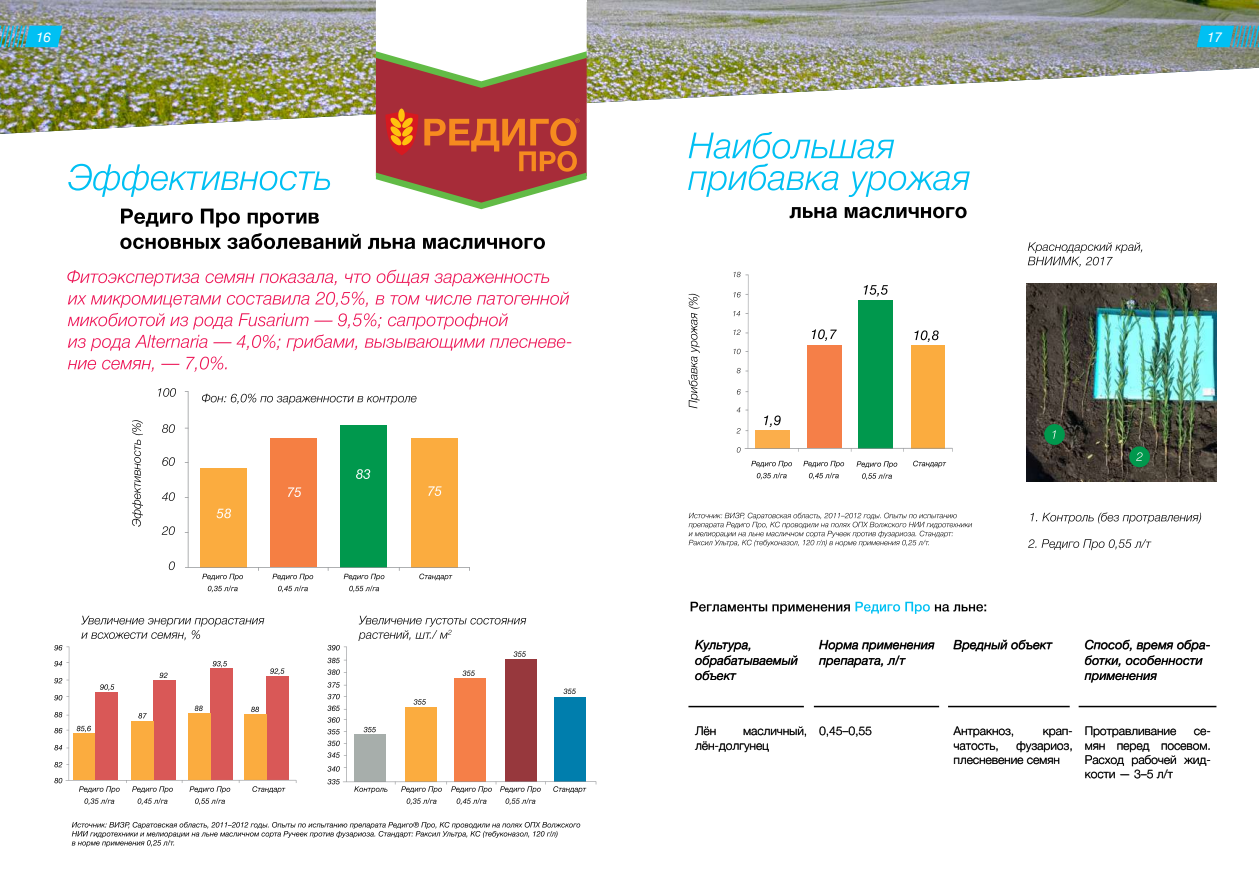
<style>
.page{position:relative;width:1259px;height:893px;background:#fff}
.page>*{position:absolute;margin:0;border:0;box-sizing:border-box;transform-origin:0 0}
.t1{font:italic 13.5px "Helvetica Neue";color:#fff}
.t2{font:italic 12.75px/15.3px "Helvetica Neue";color:#000}
.t3{font:300 12px/14.4px "Helvetica Neue";color:#000}
</style>
<div class="page">
<img style="left:0;top:0;width:1259px;height:134px">
<img style="left:1026px;top:283px;width:190px;height:199px">
<svg style="left:68px;top:164px;width:262px;height:33px"></svg>
<svg style="left:120px;top:233px;width:425px;height:16px"></svg>
<svg style="left:121px;top:209px;width:198px;height:18px"></svg>
<svg style="left:688px;top:132px;width:282px;height:65px"></svg>
<svg style="left:789px;top:207px;width:177px;height:11px"></svg>
<hr style="left:376px;top:0;width:211px;height:1px;background:#fff">
<svg style="left:376px;top:1px;width:210px;height:208px"></svg>
<svg style="left:67px;top:270px;width:504px;height:102px"></svg>
<svg style="left:72px;top:822px;width:508px;height:25px"></svg>
<svg style="left:688px;top:513px;width:284px;height:34px"></svg>
<svg style="left:81px;top:616px;width:183px;height:24px"></svg>
<svg style="left:358px;top:616px;width:168px;height:25px"></svg>
<svg style="left:132px;top:420px;width:11px;height:107px"></svg>
<svg style="left:688px;top:294px;width:11px;height:114px"></svg>
<svg style="left:764px;top:415px;width:16px;height:12px"></svg>
<svg style="left:812px;top:329px;width:25px;height:12px"></svg>
<svg style="left:863px;top:285px;width:25px;height:12px"></svg>
<svg style="left:914px;top:330px;width:24px;height:12px"></svg>
<svg style="left:158px;top:388px;width:18px;height:9px"></svg>
<svg style="left:162px;top:424px;width:13px;height:9px"></svg>
<svg style="left:162px;top:457px;width:13px;height:9px"></svg>
<svg style="left:162px;top:492px;width:13px;height:9px"></svg>
<svg style="left:162px;top:526px;width:13px;height:9px"></svg>
<svg style="left:169px;top:561px;width:6px;height:9px"></svg>
<svg style="left:737px;top:447px;width:3px;height:6px"></svg>
<svg style="left:690px;top:602px;width:296px;height:12px"></svg>
<svg style="left:1085px;top:743px;width:125px;height:35px"></svg>
<svg style="left:1085px;top:726px;width:125px;height:11px"></svg>
<svg style="left:953px;top:726px;width:119px;height:38px"></svg>
<svg style="left:819px;top:727px;width:52px;height:10px"></svg>
<svg style="left:695px;top:726px;width:111px;height:26px"></svg>
<svg style="left:1084px;top:673px;width:73px;height:9px"></svg>
<svg style="left:1085px;top:640px;width:125px;height:27px"></svg>
<svg style="left:953px;top:640px;width:99px;height:12px"></svg>
<svg style="left:819px;top:640px;width:115px;height:27px"></svg>
<svg style="left:695px;top:640px;width:102px;height:40px"></svg>
<hr style="left:688px;top:706px;width:116px;height:1px;background:#000">
<hr style="left:814px;top:706px;width:125px;height:1px;background:#000">
<hr style="left:948px;top:706px;width:121px;height:1px;background:#000">
<hr style="left:1078px;top:706px;width:138px;height:1px;background:#000">
<svg style="left:751px;top:461px;width:41px;height:18px"></svg>
<svg style="left:79px;top:786px;width:41px;height:19px"></svg>
<svg style="left:54px;top:778px;width:8px;height:5px"></svg>
<svg style="left:77px;top:726px;width:14px;height:6px"></svg>
<svg style="left:100px;top:684px;width:14px;height:7px"></svg>
<svg style="left:138px;top:713px;width:9px;height:5px"></svg>
<svg style="left:195px;top:706px;width:8px;height:5px"></svg>
<svg style="left:213px;top:661px;width:14px;height:6px"></svg>
<svg style="left:270px;top:668px;width:14px;height:7px"></svg>
<svg style="left:251px;top:707px;width:8px;height:5px"></svg>
<svg style="left:364px;top:727px;width:12px;height:5px"></svg>
<svg style="left:414px;top:699px;width:12px;height:6px"></svg>
<svg style="left:462px;top:670px;width:13px;height:6px"></svg>
<svg style="left:513px;top:651px;width:13px;height:6px"></svg>
<svg style="left:563px;top:689px;width:13px;height:5px"></svg>
<svg style="left:159px;top:673px;width:9px;height:5px"></svg>
<svg style="left:327px;top:779px;width:13px;height:5px"></svg>
<div style="left:1044px;top:424px;width:20px;height:21px;background:#00984d;border-radius:50%"></div>
<svg style="left:803px;top:461px;width:41px;height:18px"></svg>
<svg style="left:856px;top:461px;width:41px;height:19px"></svg>
<svg style="left:189px;top:786px;width:41px;height:19px"></svg>
<svg style="left:185px;top:391px;width:285px;height:201px"></svg>
<svg style="left:913px;top:461px;width:33px;height:7px"></svg>
<svg style="left:252px;top:786px;width:33px;height:7px"></svg>
<svg style="left:553px;top:786px;width:33px;height:7px"></svg>
<svg style="left:354px;top:786px;width:33px;height:7px"></svg>
<div style="left:911px;top:345px;width:33px;height:103px;background:#fbac3f"></div>
<div style="left:807px;top:345px;width:34px;height:103px;background:#f57f48"></div>
<div style="left:858px;top:300px;width:35px;height:148px;background:#00984d"></div>
<div style="left:755px;top:430px;width:34px;height:19px;background:#fbae4b"></div>
<hr style="left:747px;top:274px;width:1px;height:175px;background:#939598">
<hr style="left:744px;top:448px;width:208px;height:1px;background:#939598">
<svg style="left:736px;top:428px;width:12px;height:5px"></svg>
<svg style="left:736px;top:407px;width:12px;height:5px"></svg>
<svg style="left:737px;top:389px;width:11px;height:6px"></svg>
<svg style="left:737px;top:368px;width:11px;height:5px"></svg>
<svg style="left:733px;top:349px;width:15px;height:5px"></svg>
<svg style="left:733px;top:311px;width:15px;height:5px"></svg>
<svg style="left:733px;top:330px;width:15px;height:5px"></svg>
<svg style="left:733px;top:292px;width:15px;height:5px"></svg>
<svg style="left:733px;top:272px;width:15px;height:5px"></svg>
<div style="left:74px;top:734px;width:22px;height:46px;background:#fbac3f"></div>
<div style="left:96px;top:693px;width:22px;height:87px;background:#d95857"></div>
<div style="left:153px;top:680px;width:22px;height:100px;background:#d95857"></div>
<div style="left:210px;top:668px;width:23px;height:112px;background:#d95857"></div>
<div style="left:267px;top:676px;width:22px;height:104px;background:#d95857"></div>
<div style="left:131px;top:721px;width:22px;height:59px;background:#fbac3f"></div>
<div style="left:244px;top:714px;width:23px;height:66px;background:#fbac3f"></div>
<div style="left:188px;top:713px;width:23px;height:67px;background:#fbac3f"></div>
<div style="left:405px;top:707px;width:31px;height:75px;background:#fbac3f"></div>
<div style="left:454px;top:678px;width:32px;height:104px;background:#f57f48"></div>
<div style="left:505px;top:659px;width:31px;height:123px;background:#97383d"></div>
<div style="left:555px;top:697px;width:31px;height:85px;background:#007ead"></div>
<div style="left:354px;top:734px;width:32px;height:48px;background:#a7aeab"></div>
<hr style="left:346px;top:647px;width:1px;height:135px;background:#939598">
<hr style="left:343px;top:781px;width:253px;height:1px;background:#939598">
<svg style="left:395px;top:781px;width:151px;height:24px"></svg>
<svg style="left:327px;top:766px;width:20px;height:6px"></svg>
<svg style="left:327px;top:729px;width:20px;height:5px"></svg>
<svg style="left:327px;top:752px;width:20px;height:6px"></svg>
<svg style="left:327px;top:741px;width:20px;height:5px"></svg>
<svg style="left:327px;top:706px;width:20px;height:5px"></svg>
<svg style="left:327px;top:717px;width:20px;height:6px"></svg>
<svg style="left:327px;top:694px;width:20px;height:5px"></svg>
<svg style="left:327px;top:669px;width:20px;height:6px"></svg>
<svg style="left:327px;top:682px;width:20px;height:6px"></svg>
<svg style="left:327px;top:658px;width:20px;height:5px"></svg>
<svg style="left:327px;top:645px;width:20px;height:5px"></svg>
<hr style="left:69px;top:647px;width:1px;height:133px;background:#939598">
<hr style="left:66px;top:780px;width:230px;height:1px;background:#939598">
<svg style="left:126px;top:780px;width:47px;height:25px"></svg>
<svg style="left:54px;top:762px;width:15px;height:5px"></svg>
<svg style="left:54px;top:728px;width:15px;height:5px"></svg>
<svg style="left:54px;top:745px;width:15px;height:5px"></svg>
<svg style="left:54px;top:712px;width:15px;height:5px"></svg>
<svg style="left:54px;top:695px;width:15px;height:5px"></svg>
<svg style="left:54px;top:678px;width:15px;height:5px"></svg>
<svg style="left:54px;top:661px;width:15px;height:5px"></svg>
<svg style="left:54px;top:645px;width:15px;height:5px"></svg>
<svg style="left:1030px;top:513px;width:171px;height:11px"></svg>
<svg style="left:1028px;top:539px;width:123px;height:11px"></svg>
<svg style="left:1028px;top:242px;width:114px;height:25px"></svg>
<div style="left:1129px;top:446px;width:21px;height:21px;background:#00984d;border-radius:50%"></div>
<svg style="left:1052px;top:430px;width:4px;height:9px"></svg>
<svg style="left:1136px;top:452px;width:6px;height:9px"></svg>
<svg style="left:0;top:26px;width:63px;height:21px"></svg>
<svg style="left:1195px;top:26px;width:64px;height:21px"></svg>
<p class="t1" style="left:36px;top:27px;width:17px">16</p>
<p class="t1" style="left:1207px;top:27px;width:17px">17</p>
<p class="t2" style="left:695px;top:638px;width:104px">Культура, обрабатываемый объект</p>
<p class="t2" style="left:819px;top:638px;width:117px">Норма применения препарата, л/т</p>
<p class="t2" style="left:953px;top:638px;width:100px">Вредный объект</p>
<p class="t2" style="left:1084px;top:638px;width:127px">Способ, время обра&shy;ботки, особенности применения</p>
<p class="t3" style="left:695px;top:723px;width:114px;text-indent:48px">масличный, лён-долгунец</p>
<p class="t3" style="left:819px;top:723px;width:54px">0,45–0,55</p>
<p class="t3" style="left:953px;top:723px;width:62px">Антракноз,</p>
<p class="t3" style="left:1043px;top:723px;width:31px">крап-</p>
<p class="t3" style="left:695px;top:723px;width:23px">Лён</p>
<p class="t3" style="left:953px;top:737px;width:121px;text-indent:63px">фузариоз, плесневение семян</p>
<p class="t3" style="left:953px;top:737px;width:47px">чатость,</p>
<p class="t3" style="left:1084px;top:723px;width:93px">Протравливание</p>
<p class="t3" style="left:1084px;top:723px;width:127px;text-align:justify;text-indent:109px">се&shy;мян перед посевом.<br>Расход рабочей жид&shy;кости — 3–5 л/т</p>
</div>
